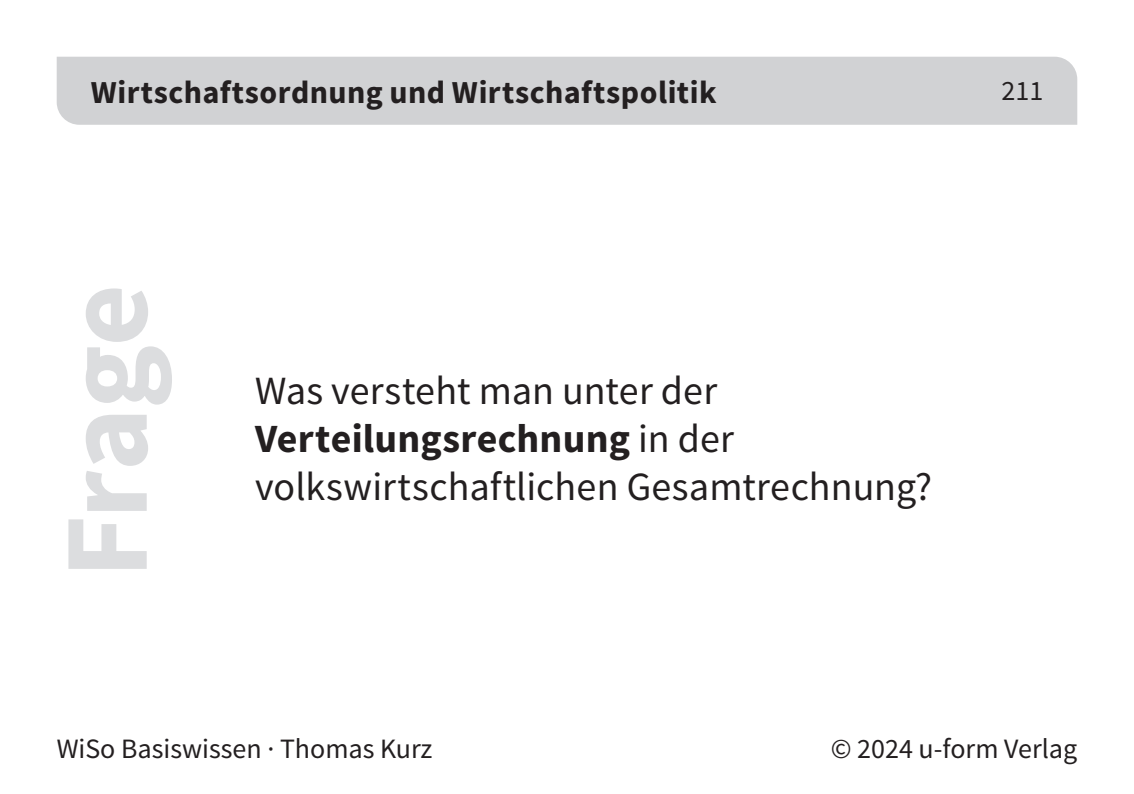
<style>
.page{position:relative;width:1134px;height:794px;background:#fff}
.page>*{position:absolute;margin:0;border:0;box-sizing:border-box;transform-origin:0 0}
.t1{font:700 120px "Source Sans Pro";letter-spacing:-.01em;color:#dcdddf}
.t2{font:40px/48px "Source Sans Pro";color:#231f20}
.t3{font:700 32px "Source Sans Pro";letter-spacing:.015em;color:#231f20}
.t4{font:28px "Source Sans Pro";color:#231f20}
.s1{font-weight:700}
</style>
<div class="page">
<div style="left:57px;top:57px;width:1020px;height:68px;background:#d1d2d4"></div>
<p class="t3" style="left:91px;top:72px;width:627px">Wirtschaftsordnung und Wirtschaftspolitik</p>
<h1 class="t1" style="left:30px;top:578px;width:295px;rotate:-90deg">Frage</h1>
<p class="t2" style="left:255px;top:367px;width:678px">Was versteht man unter der<br><span class="s1">Verteilungsrechnung</span> in der volkswirtschaftlichen Gesamtrechnung?</p>
<p class="t4" style="left:1001px;top:73px;width:43px">211</p>
<p class="t4" style="left:57px;top:731px;width:377px">WiSo Basiswissen · Thomas Kurz</p>
<p class="t4" style="left:831px;top:731px;width:248px">© 2024 u-form Verlag</p>
</div>
